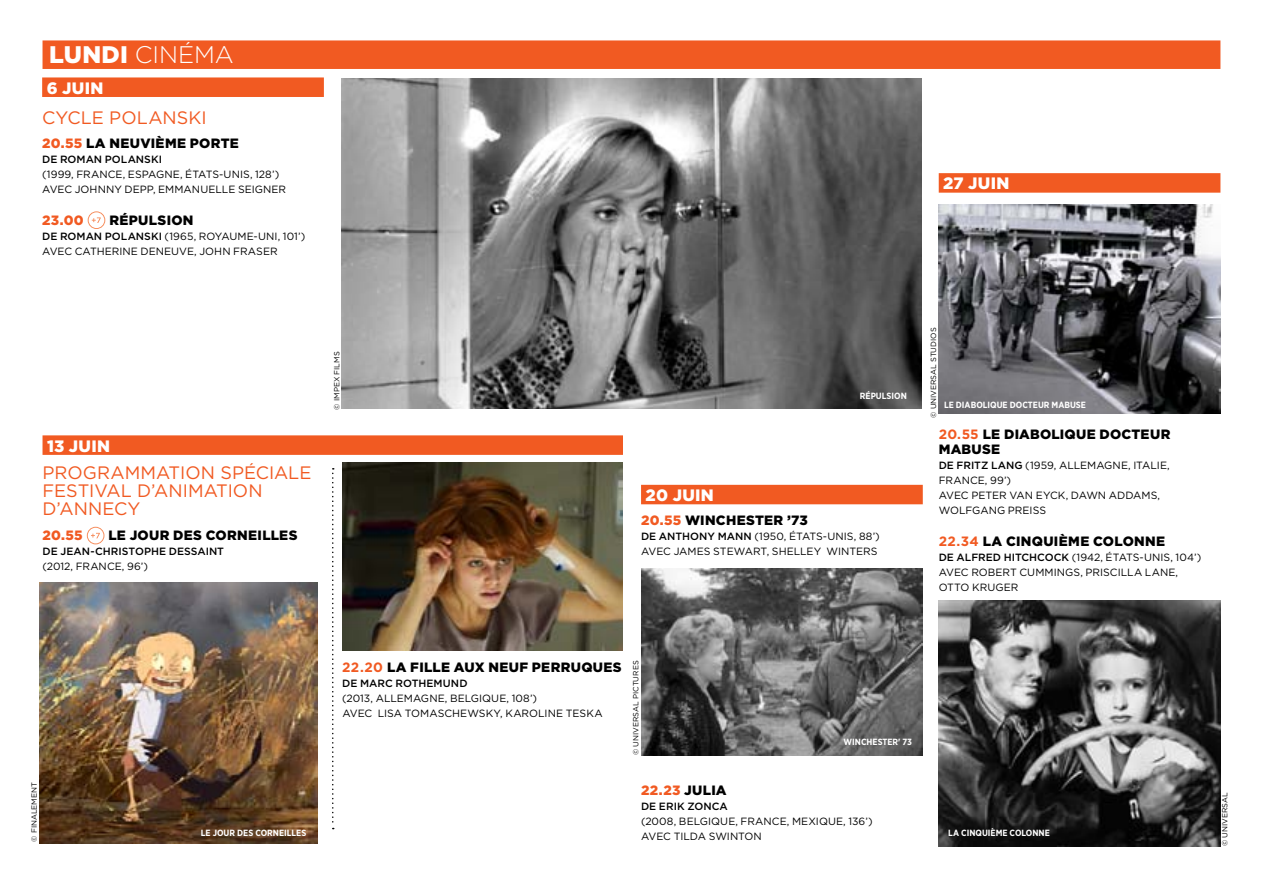
<style>
.page{position:relative;width:1263px;height:893px;background:#fff}
.page>*{position:absolute;margin:0;border:0;box-sizing:border-box;transform-origin:0 0}
.t1{font:300 24px "Gotham";color:#fff}
.t2{font:18px/18px "Gotham";color:#f15a22}
.t3{font:900 16.5px "Gotham";letter-spacing:.02em;color:#fff}
.t4{font:900 13.5px/15px "Gotham";letter-spacing:.02em;color:#000}
.t5{font:900 13.5px "Gotham";letter-spacing:.015em;color:#f15a22}
.t6{font:10.5px/15px "Gotham";color:#000}
.t7{font:500 10.5px "Gotham";letter-spacing:.005em;color:#000}
.t8{font:700 9px "Gotham Narrow";color:#fff}
.t9{font:7.5px "Gotham";color:#000}
.s1{font-weight:900}
.s2{color:#f15a22}
.s3{font-weight:500}
.s4{font-weight:700;color:#f15a22}
.s5{color:#000}
</style>
<div class="page">
<div style="left:43px;top:40px;width:1177px;height:29px;background:#f15a22"></div>
<div style="left:641px;top:485px;width:282px;height:19px;background:#f15a22"></div>
<div style="left:939px;top:173px;width:281px;height:20px;background:#f15a22"></div>
<div style="left:42px;top:77px;width:282px;height:20px;background:#f15a22"></div>
<svg style="left:88px;top:211px;width:17px;height:18px"></svg>
<div style="left:43px;top:435px;width:580px;height:20px;background:#f15a22"></div>
<svg style="left:87px;top:527px;width:17px;height:17px"></svg>
<img style="left:341px;top:79px;width:581px;height:329px">
<img style="left:39px;top:583px;width:279px;height:260px">
<img style="left:641px;top:569px;width:282px;height:186px">
<img style="left:939px;top:204px;width:281px;height:210px">
<img style="left:939px;top:600px;width:281px;height:246px">
<svg style="left:332px;top:468px;width:2px;height:361px"></svg>
<img style="left:343px;top:462px;width:280px;height:189px">
<h1 class="t1" style="left:49px;top:40px;width:186px"><span class="s1">LUNDI</span> CIN éma</h1>
<h3 class="t3" style="left:47px;top:77px;width:58px">6 JUIN</h3>
<h2 class="t2" style="left:42px;top:108px;width:166px">CYCLE POLANSKI</h2>
<p class="t4" style="left:42px;top:135px;width:198px"><span class="s2">20.55</span> LA NEUVIÈME PORTE</p>
<p class="t7" style="left:42px;top:152px;width:121px">DE ROMAN POLANSKI</p>
<p class="t6" style="left:42px;top:166px;width:239px">(1999, FRANCE, ESPAGNE, ÉTATS-U NIS, 128’)<br>AVEC JOHNNY DEPP, EMM</p>
<p class="t6" style="left:184px;top:181px;width:104px">ANUELLE SEIGNER</p>
<p class="t5" style="left:42px;top:210px;width:43px">23.00</p>
<p class="t4" style="left:109px;top:212px;width:86px">RÉPULSION</p>
<p class="t6" style="left:42px;top:228px;width:265px"><span class="s3">DE ROMAN POLANSKI</span> (1965, ROYAUM E-U NI, 101’)<br>AVEC CATHERINE DENEUVE, JOHN FRASER</p>
<h3 class="t3" style="left:943px;top:172px;width:68px">27 JUIN</h3>
<h3 class="t3" style="left:47px;top:434px;width:54px">13 JUIN</h3>
<h2 class="t2" style="left:43px;top:463px;width:270px">PROGRAMMATION SPÉCIALE<br>FESTIVAL D’ANIMATION<br>D’ANNECY</h2>
<p class="t5" style="left:43px;top:526px;width:42px">20.55</p>
<p class="t4" style="left:109px;top:527px;width:190px">LE JOUR DES CORNEILLES</p>
<p class="t7" style="left:43px;top:544px;width:183px">DE JEAN-CH RISTOPH E DESSAINT</p>
<p class="t6" style="left:43px;top:558px;width:107px">(2012, FRANCE, 96’)</p>
<p class="t9" style="left:332px;top:410px;width:59px;rotate:-90deg">© IMPEX FILMS</p>
<p class="t8" style="left:860px;top:390px;width:48px">RÉPULSION</p>
<h3 class="t3" style="left:646px;top:484px;width:70px">20 JUIN</h3>
<p class="t4" style="left:641px;top:513px;width:168px"><span class="s2">20.55</span> WINCHESTER ’73</p>
<p class="t6" style="left:641px;top:529px;width:240px"><span class="s3">DE ANTH ONY MANN</span> (1950, ÉTATS-U NIS, 88’)<br>AVEC JAM ES STEWART, SHELLEY WINTERS</p>
<p class="t9" style="left:929px;top:418px;width:92px;rotate:-90deg">© UNIVERSAL STUD IOS</p>
<p class="t8" style="left:944px;top:399px;width:143px">LE DIABOLIQUE DOCTEUR MABUSE</p>
<p class="t4" style="left:939px;top:426px;width:233px"><span class="s4">20.55</span> LE DIABOLIQUE DOCTEUR<br>MABUSE</p>
<p class="t6" style="left:939px;top:457px;width:232px"><span class="s3">DE FRITZ LANG</span> (1959, ALLEMAGNE, ITALIE,<br>FRANCE, 99’)<br>AVEC PETER VAN EYCK, DAWN ADDAM S,<br>WOLFGANG PREISS</p>
<p class="t4" style="left:939px;top:533px;width:228px"><span class="s4">22.34</span> LA CINQUIÈME COLONNE</p>
<p class="t6" style="left:939px;top:549px;width:264px"><span class="s3">DE ALFRED HITCHCOCK</span> (1942, ÉTATS-U NIS, 104’)<br>AVEC ROBERT CUMM INGS, PRISCILLA LANE,<br>OTT</p>
<p class="t6" style="left:960px;top:579px;width:59px">O KRUGER</p>
<p class="t9" style="left:29px;top:842px;width:59px;rotate:-90deg">© FINALEM ENT</p>
<p class="t8" style="left:201px;top:827px;width:107px">LE JOUR DES CORNEILLES</p>
<p class="t4" style="left:342px;top:659px;width:281px"><span class="s4">22.20</span> LA FILLE AUX NEUF PERRUQUES</p>
<p class="t7" style="left:342px;top:676px;width:127px">DE MARC ROTH EM UND</p>
<p class="t6" style="left:342px;top:690px;width:262px">(2013, ALLEMAGNE, BELGIQUE, 108’)<br>AVEC LISA TOMASCHEWSKY, KAROLINE TESKA</p>
<p class="t9" style="left:631px;top:755px;width:96px;rotate:-90deg">© UNIVERSAL PICTURES</p>
<p class="t8" style="left:843px;top:736px;width:70px">WINCHESTER' 73</p>
<p class="t5" style="left:641px;top:781px;width:87px">22.23 <span class="s5">JU LIA</span></p>
<p class="t7" style="left:641px;top:800px;width:88px">DE ERIK ZONCA</p>
<p class="t6" style="left:641px;top:814px;width:233px">(2008, BELGIQUE, FRANCE, MEXIQUE, 136’)<br>AVEC TILDA SWINTON</p>
<p class="t8" style="left:948px;top:827px;width:103px">LA CINQUIÈME COLONNE</p>
<p class="t9" style="left:1220px;top:846px;width:55px;rotate:-90deg">© UNIVERSAL</p>
</div>
